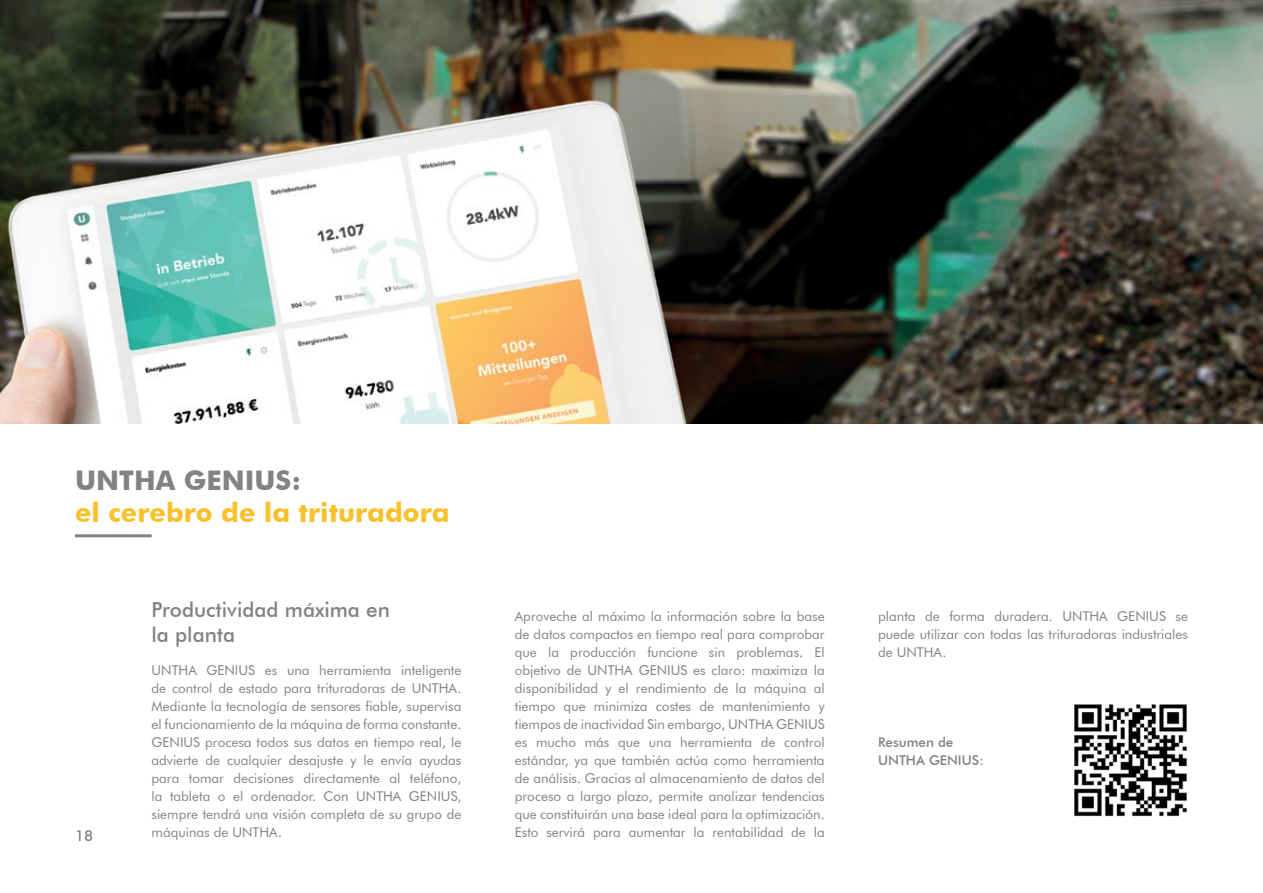
<style>
.page{position:relative;width:1263px;height:893px;background:#fff}
.page>*{position:absolute;margin:0;border:0;box-sizing:border-box;transform-origin:0 0}
.t1{font:700 27px "Futura BT";color:#f8c02b}
.t2{font:700 27px "Futura BT";color:#808284}
.t3{font:500 20.7px/24.9px "Futura BT";color:#808284}
.t4{font:500 15px "Futura BT";color:#808284}
.t5{font:13.5px/18px "Futura BT";color:#808284;text-align:justify}
.t6{font:500 13.5px/18px "Futura BT";color:#808284}
</style>
<div class="page">
<hr style="left:75px;top:534px;width:77px;height:3px;background:#808284">
<img style="left:0;top:0;width:1263px;height:424px">
<img style="left:1074px;top:704px;width:113px;height:113px">
<h1 class="t2" style="left:75px;top:463px;width:227px">UNTHA GENIUS:</h1>
<h1 class="t1" style="left:75px;top:496px;width:376px">el cerebro de la trituradora</h1>
<p class="t4" style="left:75px;top:826px;width:20px">18</p>
<h2 class="t3" style="left:152px;top:597px;width:240px">Productividad máxima en la planta</h2>
<p class="t5" style="left:152px;top:661px;width:311px">UNTHA GENIUS es una herramienta inteligente de control de estado para trituradoras de UNTHA.<br>Mediante la tecnología de sensores fiable, supervisa el funcionamiento de la máquina de forma constante.<br>GENIUS procesa todos sus datos en tiempo real, le advierte de cualquier desajuste y le envía ayudas para tomar decisiones directamente al teléfono, la tableta o el ordenador. Con UNTHA GENIUS, siempre tendrá una visión completa de su grupo de máquinas de UNTHA.</p>
<p class="t5" style="left:515px;top:607px;width:311px">Aproveche al máximo la información sobre la base de datos compactos en tiempo real para comprobar que la producción funcione sin problemas. El objetivo de UNTHA GENIUS es claro: maximiza la disponibilidad y el rendimiento de la máquina al tiempo que minimiza costes de mantenimiento y tiempos de inactividad Sin embargo, UNTHA GENIUS es mucho más que una herramienta de control estándar, ya que también actúa como herramienta de análisis. Gracias al almacenamiento de datos del proceso a largo plazo, permite analizar tendencias que constituirán una base ideal para la optimización.<br>Esto servirá para aumentar la rentabilidad de la</p>
<p class="t5" style="left:878px;top:607px;width:311px">planta de forma duradera. UNTHA GENIUS se puede utilizar con todas las trituradoras industriales de UNTHA.</p>
<p class="t6" style="left:878px;top:733px;width:107px">Resumen de<br>UNTHA GENIUS:</p>
</div>
